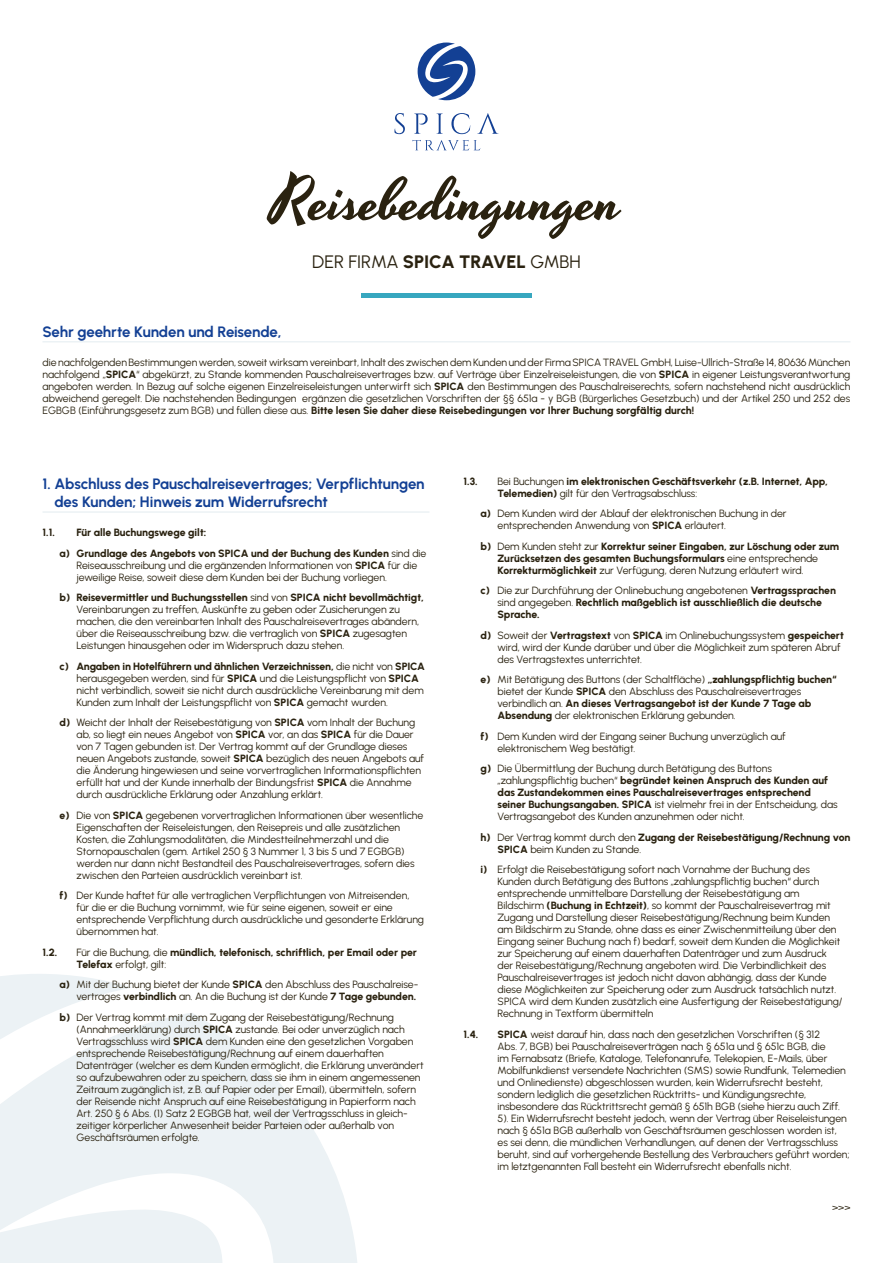
<style>
.page{position:relative;width:893px;height:1263px;background:#fff}
.page>*{position:absolute;margin:0;border:0;box-sizing:border-box;transform-origin:0 0}
.spica_head{font:60px "Yesteryear";color:#2a2210}
.spica_sub{font:18px "Urbanist";letter-spacing:-.005em;color:#2a2210}
.agb_ueberschrift{font:15px/18px "Urbanist";letter-spacing:-.01em;color:#134094}
.buchstabenaufzählung_2{font:10.5px/12px "Urbanist";letter-spacing:-.005em;color:#2a2210}
.zahlenpunkt{font:10.5px/12px "Urbanist";letter-spacing:-.005em;color:#2a2210}
.spica_fliess_klein{font:10.5px/12px "Urbanist";letter-spacing:-.01em;color:#2a2210;text-align:justify}
</style>
<div class="page">
<svg style="left:0;top:974px;width:357px;height:289px;fill:#ecf2f5"></svg>
<svg style="left:418px;top:43px;width:57px;height:57px"></svg>
<svg style="left:412px;top:140px;width:68px;height:10px"></svg>
<svg style="left:394px;top:113px;width:11px;height:21px"></svg>
<svg style="left:414px;top:113px;width:14px;height:21px"></svg>
<svg style="left:436px;top:113px;width:7px;height:21px"></svg>
<svg style="left:451px;top:113px;width:19px;height:21px"></svg>
<svg style="left:477px;top:113px;width:21px;height:21px"></svg>
<hr style="left:361px;top:293px;width:170px;height:4px;background:#37a7bf">
<hr style="left:43px;top:511px;width:386px;height:2px;background:#ecf2f5">
<hr style="left:43px;top:341px;width:807px;height:1px;background:#ecf2f5">
<p class="spica_head" style="left:271px;top:160px;width:352px">Reisebedingungen</p>
<p class="spica_sub" style="left:312px;top:250px;width:270px">DER FIRMA SPICA TRAVEL GMBH</p>
<p class="agb_ueberschrift" style="left:43px;top:322px;width:241px">Sehr geehrte Kunden und Reisende,</p>
<p class="spica_fliess_klein" style="left:43px;top:356px;width:809px">die nachfolgenden Bestimmungen werden, soweit wirksam vereinbart, Inhalt des zwischen dem Kunden und der Firma SPICA TRAVEL GmbH, Luise-Ullrich-Straße 14, 80636 München nachfolgend „SPICA“ abgekürzt, zu Stande kommenden Pauschalreisevertrages bzw. auf Verträge über Einzelreiseleistungen, die von SPICA in eigener Leistungsverantwortung angeboten werden. In Bezug auf solche eigenen Einzelreiseleistungen unterwirft sich SPICA den Bestimmungen des Pauschalreiserechts, sofern nachstehend nicht ausdrücklich abweichend geregelt. Die nachstehenden Bedingungen ergänzen die gesetzlichen Vorschriften der §§ 651a - y BGB (Bürgerliches Gesetzbuch) und der Artikel 250 und 252 des EGBGB (Einführungsgesetz zum BGB) und füllen diese aus. Bitte lesen Sie daher diese Reisebedingungen vor Ihrer Buchung sorgfältig durch!</p>
<p class="agb_ueberschrift" style="left:54px;top:474px;width:372px;text-indent:-12px">1. Abschluss des Pauschalreisevertrages; Verpflichtungen des Kunden; Hinweis zum Widerrufsrecht</p>
<p class="zahlenpunkt" style="left:43px;top:526px;width:14px">1.1.</p>
<p class="zahlenpunkt" style="left:77px;top:526px;width:131px">Für alle Buchungswege gilt:</p>
<p class="buchstabenaufzählung_2" style="left:77px;top:547px;width:351px;text-indent:-17px">a) Grundlage des Angebots von SPICA und der Buchung des Kunden sind die<br>Reiseausschreibung und die ergänzenden Informationen von SPICA für die jeweilige Reise, soweit diese dem Kunden bei der Buchung vorliegen.</p>
<p class="buchstabenaufzählung_2" style="left:77px;top:591px;width:349px;text-indent:-17px">b) Reisevermittler und Buchungsstellen sind von SPICA nicht bevollmächtigt, Vereinbarungen zu treffen, Auskünfte zu geben oder Zusicherungen zu machen, die den vereinbarten Inhalt des Pauschalreisevertrages abändern, über die Reiseausschreibung bzw. die vertraglich von SPICA zugesagten Leistungen hinausgehen oder im Widerspruch dazu stehen.</p>
<p class="buchstabenaufzählung_2" style="left:77px;top:660px;width:350px;text-indent:-17px">c) Angaben in Hotelführern und ähnlichen Verzeichnissen, die nicht von SPICA herausgegeben werden, sind für SPICA und die Leistungspflicht von SPICA nicht verbindlich, soweit sie nicht durch ausdrückliche Vereinbarung mit dem Kunden zum Inhalt der Leistungspflicht von SPICA gemacht wurden.</p>
<p class="buchstabenaufzählung_2" style="left:77px;top:716px;width:349px;text-indent:-17px">d) Weicht der Inhalt der Reisebestätigung von SPICA vom Inhalt der Buchung ab, so liegt ein neues Angebot von SPICA vor, an das SPICA für die Dauer von 7 Tagen gebunden ist. Der Vertrag kommt auf der Grundlage dieses neuen Angebots zustande, soweit SPICA bezüglich des neuen Angebots auf die Änderung hingewiesen und seine vorvertraglichen Informationspflichten erfüllt hat und der Kunde innerhalb der Bindungsfrist SPICA die Annahme durch ausdrückliche Erklärung oder Anzahlung erklärt.</p>
<p class="buchstabenaufzählung_2" style="left:77px;top:809px;width:348px;text-indent:-17px">e) Die von SPICA gegebenen vorvertraglichen Informationen über wesentliche Eigenschaften der Reiseleistungen, den Reisepreis und alle zusätzlichen Kosten, die Zahlungsmodalitäten, die Mindestteilnehmerzahl und die Stornopauschalen (gem. Artikel 250 § 3 Nummer 1, 3 bis 5 und 7 EGBGB) werden nur dann nicht Bestandteil des Pauschalreisevertrages, sofern dies zwischen den Parteien ausdrücklich vereinbart ist.</p>
<p class="buchstabenaufzählung_2" style="left:77px;top:889px;width:349px;text-indent:-17px">f) Der Kunde haftet für alle vertraglichen Verpflichtungen von Mitreisenden, für die er die Buchung vornimmt, wie für seine eigenen, soweit er eine entsprechende Verpflichtung durch ausdrückliche und gesonderte Erklärung übernommen hat.</p>
<p class="zahlenpunkt" style="left:43px;top:946px;width:16px">1.2.</p>
<p class="zahlenpunkt" style="left:77px;top:946px;width:342px">Für die Buchung, die mündlich, telefonisch, schriftlich, per Email oder per<br>Telefax erfolgt, gilt:</p>
<p class="buchstabenaufzählung_2" style="left:60px;top:978px;width:360px;text-align:right">a) Mit der Buchung bietet der Kunde SPICA den Abschluss des Pauschalreise&shy;vertrages verbindlich an. An die Buchung ist der Kunde 7 Tage gebunden.</p>
<p class="buchstabenaufzählung_2" style="left:77px;top:1011px;width:349px;text-indent:-17px">b) Der Vertrag kommt mit dem Zugang der Reisebestätigung/Rechnung (Annahmeerklärung) durch SPICA zustande. Bei oder unverzüglich nach Vertragsschluss wird SPICA dem Kunden eine den gesetzlichen Vorgaben entsprechende Reisebestätigung/Rechnung auf einem dauerhaften Datenträger (welcher es dem Kunden ermöglicht, die Erklärung unverändert so aufzubewahren oder zu speichern, dass sie ihm in einem angemessenen Zeitraum zugänglich ist, z.B. auf Papier oder per Email), übermitteln, sofern der Reisende nicht Anspruch auf eine Reisebestätigung in Papierform nach Art. 250 § 6 Abs. (1) Satz 2 EGBGB hat, weil der Vertragsschluss in gleich&shy;zeitiger körperlicher Anwesenheit beider Parteien oder außerhalb von Geschäftsräumen erfolgte.</p>
<p class="zahlenpunkt" style="left:463px;top:475px;width:16px">1.3.</p>
<p class="zahlenpunkt" style="left:497px;top:475px;width:332px">Bei Buchungen im elektronischen Geschäftsverkehr (z.B. Internet, App,<br>Telemedien) gilt für den Vertragsabschluss:</p>
<p class="buchstabenaufzählung_2" style="left:497px;top:507px;width:291px;text-indent:-17px">a) Dem Kunden wird der Ablauf der elektronischen Buchung in der entsprechenden Anwendung von SPICA erläutert.</p>
<p class="buchstabenaufzählung_2" style="left:497px;top:540px;width:343px;text-indent:-17px">b) Dem Kunden steht zur Korrektur seiner Eingaben, zur Löschung oder zum<br>Zurücksetzen des gesamten Buchungsformulars eine entsprechende<br>Korrekturmöglichkeit zur Verfügung, deren Nutzung erläutert wird.</p>
<p class="buchstabenaufzählung_2" style="left:497px;top:584px;width:340px;text-indent:-17px">c) Die zur Durchführung der Onlinebuchung angebotenen Vertragssprachen sind angegeben. Rechtlich maßgeblich ist ausschließlich die deutsche<br>Sprache.</p>
<p class="buchstabenaufzählung_2" style="left:497px;top:629px;width:348px;text-indent:-17px">d) Soweit der Vertragstext von SPICA im Onlinebuchungssystem gespeichert wird, wird der Kunde darüber und über die Möglichkeit zum späteren Abruf des Vertragstextes unterrichtet.</p>
<p class="buchstabenaufzählung_2" style="left:497px;top:673px;width:340px;text-indent:-17px">e) Mit Betätigung des Buttons (der Schaltfläche) „zahlungspflichtig buchen“ bietet der Kunde SPICA den Abschluss des Pauschalreisevertrages verbindlich an. An dieses Vertragsangebot ist der Kunde 7 Tage ab Absendung der elektronischen Erklärung gebunden.</p>
<p class="buchstabenaufzählung_2" style="left:497px;top:730px;width:290px;text-indent:-17px">f) Dem Kunden wird der Eingang seiner Buchung unverzüglich auf elektronischem Weg bestätigt.</p>
<p class="buchstabenaufzählung_2" style="left:497px;top:762px;width:342px;text-indent:-17px">g) Die Übermittlung der Buchung durch Betätigung des Buttons „zahlungspflichtig buchen“ begründet keinen Anspruch des Kunden auf das Zustandekommen eines Pauschalreisevertrages entsprechend seiner Buchungsangaben. SPICA ist vielmehr frei in der Entscheidung, das Vertragsangebot des Kunden anzunehmen oder nicht.</p>
<p class="buchstabenaufzählung_2" style="left:497px;top:831px;width:354px;text-indent:-17px">h) Der Vertrag kommt durch den Zugang der Reisebestätigung/Rechnung von<br>SPICA beim Kunden zu Stande.</p>
<p class="buchstabenaufzählung_2" style="left:497px;top:863px;width:346px;text-indent:-17px">i) Erfolgt die Reisebestätigung sofort nach Vornahme der Buchung des Kunden durch Betätigung des Buttons „zahlungspflichtig buchen“ durch entsprechende unmittelbare Darstellung der Reisebestätigung am Bildschirm (Buchung in Echtzeit), so kommt der Pauschalreisevertrag mit Zugang und Darstellung dieser Reisebestätigung/Rechnung beim Kunden am Bildschirm zu Stande, ohne dass es einer Zwischenmitteilung über den Eingang seiner Buchung nach f) bedarf, soweit dem Kunden die Möglichkeit zur Speicherung auf einem dauerhaften Datenträger und zum Ausdruck der Reisebestätigung/Rechnung angeboten wird. Die Verbindlichkeit des Pauschalreisevertrages ist jedoch nicht davon abhängig, dass der Kunde diese Möglichkeiten zur Speicherung oder zum Ausdruck tatsächlich nutzt.<br>SPICA wird dem Kunden zusätzlich eine Ausfertigung der Reisebestätigung/ Rechnung in Textform übermitteln</p>
<p class="zahlenpunkt" style="left:463px;top:1028px;width:16px">1.4.</p>
<p class="zahlenpunkt" style="left:497px;top:1028px;width:354px">SPICA weist darauf hin, dass nach den gesetzlichen Vorschriften (§ 312<br>Abs. 7, BGB) bei Pauschalreiseverträgen nach § 651a und § 651c BGB, die<br>im Fernabsatz (Briefe, Kataloge, Telefonanrufe, Telekopien, E-Mails, über Mobilfunkdienst versendete Nachrichten (SMS) sowie Rundfunk, Telemedien und Onlinedienste) abgeschlossen wurden, kein Widerrufsrecht besteht, sondern lediglich die gesetzlichen Rücktritts- und Kündigungsrechte, insbesondere das Rücktrittsrecht gemäß § 651h BGB (siehe hierzu auch Ziff.<br>5). Ein Widerrufsrecht besteht jedoch, wenn der Vertrag über Reiseleistungen nach § 651a BGB außerhalb von Geschäftsräumen geschlossen worden ist, es sei denn, die mündlichen Verhandlungen, auf denen der Vertragsschluss beruht, sind auf vorhergehende Bestellung des Verbrauchers geführt worden; im letztgenannten Fall besteht ein Widerrufsrecht ebenfalls nicht.</p>
<p class="zahlenpunkt" style="left:832px;top:1201px;width:20px">&gt;&gt;&gt;</p>
</div>
